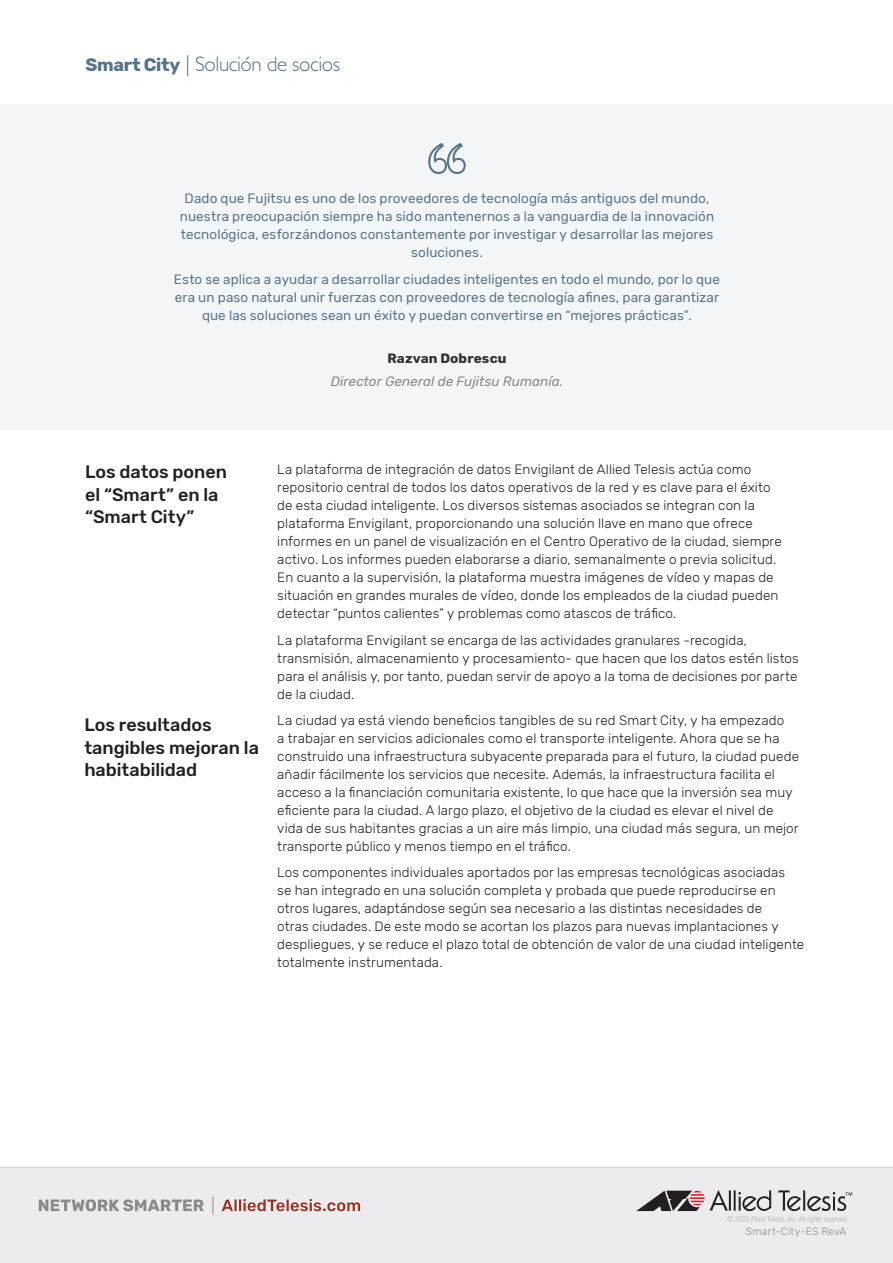
<style>
.page{position:relative;width:893px;height:1263px;background:#fff}
.page>*{position:absolute;margin:0;border:0;box-sizing:border-box;transform-origin:0 0}
.t1{font:300 21px "Gill Sans Std";letter-spacing:-.02em;color:#567489}
.t2{font:500 18px/22.5px "Rubik";letter-spacing:-.005em;color:#231f20}
.t3{font:300 13.5px/18px "Rubik";letter-spacing:.005em;color:#231f20}
.t4{font:13.5px/18px "Rubik";letter-spacing:.01em;color:#567489;text-align:center}
.t5{font:italic 13.5px "Rubik";letter-spacing:.01em;color:#838485}
.t6{font:700 13.5px "Rubik";letter-spacing:.01em;color:#323332}
.t7{font:300 10.5px "Rubik";letter-spacing:.02em;color:#8c8b8b}
.s1{font-family:"Rubik";font-weight:700;font-size:18px}
</style>
<div class="page">
<div style="left:0;top:104px;width:893px;height:325px;background:#f4f5f6"></div>
<svg style="left:428px;top:143px;width:38px;height:31px"></svg>
<div style="left:0;top:1167px;width:893px;height:96px;background:#ececee"></div>
<svg style="left:222px;top:1199px;width:138px;height:12px;background:#cba4a0"></svg>
<svg style="left:39px;top:1196px;width:174px;height:18px;background:#cacacb"></svg>
<svg style="left:636px;top:1190px;width:216px;height:33px;background:#bebbbd"></svg>
<h1 class="t1" style="left:86px;top:52px;width:256px"><span class="s1">Smart City</span> | Solución de socios</h1>
<p class="t4" style="left:180px;top:190px;width:536px">Dado que Fujitsu es uno de los proveedores de tecnología más antiguos del mundo, nuestra preocupación siempre ha sido mantenernos a la vanguardia de la innovación tecnológica, esforzándonos constantemente por investigar y desarrollar las mejores soluciones.</p>
<p class="t4" style="left:174px;top:271px;width:548px">Esto se aplica a ayudar a desarrollar ciudades inteligentes en todo el mundo, por lo que era un paso natural unir fuerzas con proveedores de tecnología afines, para garantizar que las soluciones sean un éxito y puedan convertirse en “mejores prácticas”.</p>
<p class="t6" style="left:387px;top:351px;width:121px">Razvan Dobrescu</p>
<p class="t5" style="left:331px;top:373px;width:234px">Director General de Fujitsu Rumanía.</p>
<h2 class="t2" style="left:85px;top:461px;width:143px">Los datos ponen el “Smart” en la “Smart City”</h2>
<h2 class="t2" style="left:84px;top:714px;width:176px">Los resultados tangibles mejoran la habitabilidad</h2>
<p class="t3" style="left:277px;top:461px;width:506px">La plataforma de integración de datos Envigilant de Allied Telesis actúa como repositorio central de todos los datos operativos de la red y es clave para el éxito de esta ciudad inteligente. Los diversos sistemas asociados se integran con la plataforma Envigilant, proporcionando una solución llave en mano que ofrece informes en un panel de visualización en el Centro Operativo de la ciudad, siempre activo. Los informes pueden elaborarse a diario, semanalmente o previa solicitud.<br>En cuanto a la supervisión, la plataforma muestra imágenes de vídeo y mapas de situación en grandes murales de vídeo, donde los empleados de la ciudad pueden detectar “puntos calientes” y problemas como atascos de tráfico.</p>
<p class="t3" style="left:277px;top:631px;width:523px">La plataforma Envigilant se encarga de las actividades granulares -recogida, transmisión, almacenamiento y procesamiento- que hacen que los datos estén listos para el análisis y, por tanto, puedan servir de apoyo a la toma de decisiones por parte de la ciudad.</p>
<p class="t3" style="left:277px;top:712px;width:523px">La ciudad ya está viendo beneficios tangibles de su red Smart City, y ha empezado<br>a trabajar en servicios adicionales como el transporte inteligente. Ahora que se ha construido una infraestructura subyacente preparada para el futuro, la ciudad puede añadir fácilmente los servicios que necesite. Además, la infraestructura facilita el acceso a la financiación comunitaria existente, lo que hace que la inversión sea muy eficiente para la ciudad. A largo plazo, el objetivo de la ciudad es elevar el nivel de vida de sus habitantes gracias a un aire más limpio, una ciudad más segura, un mejor transporte público y menos tiempo en el tráfico.</p>
<p class="t3" style="left:277px;top:864px;width:528px">Los componentes individuales aportados por las empresas tecnológicas asociadas<br>se han integrado en una solución completa y probada que puede reproducirse en otros lugares, adaptándose según sea necesario a las distintas necesidades de<br>otras ciudades. De este modo se acortan los plazos para nuevas implantaciones y despliegues, y se reduce el plazo total de obtención de valor de una ciudad inteligente totalmente instrumentada.</p>
<p class="t7" style="left:746px;top:1225px;width:102px">Smart-City-ES RevA</p>
</div>
